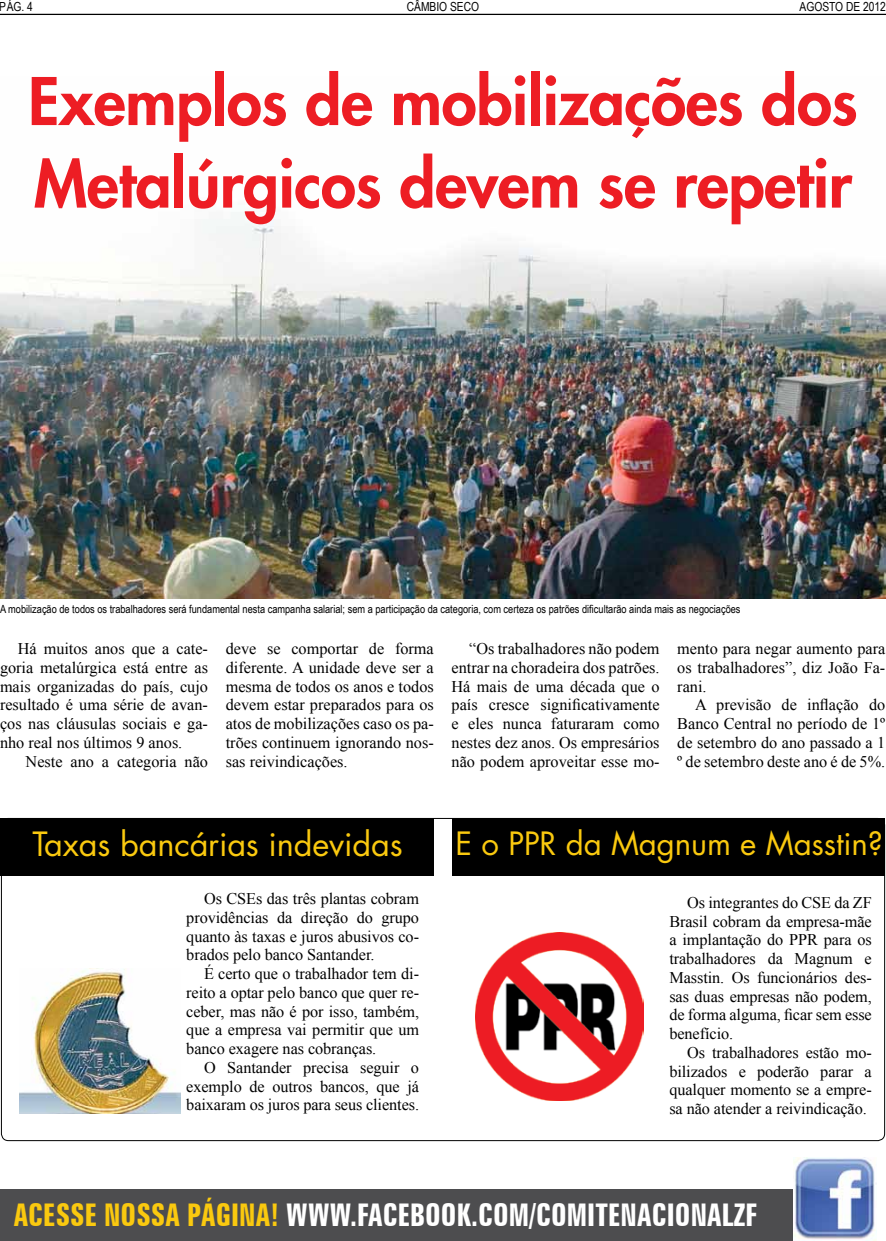
<style>
.page{position:relative;width:886px;height:1241px;background:#fff}
.page>*{position:absolute;margin:0;border:0;box-sizing:border-box;transform-origin:0 0}
.t1{font:800 63.75px/82.5px "Futura";letter-spacing:-.005em;color:#ed1d24}
.t2{font:32.5px "Futura";letter-spacing:-.005em;color:#fac90f}
.t3{font:700 extra-condensed 31.25px "Zurich BT";letter-spacing:.005em;color:#fac90f}
.t4{font:700 extra-condensed 31.25px "Zurich BT";letter-spacing:.005em;color:#fff}
.t5{font:31.25px "Futura";letter-spacing:-.005em;color:#fac90f}
.t6{font:16.25px/18.8px "Times New Roman";color:#000;text-align:justify}
.t7{font:12.5px "Arial Narrow";color:#000}
.t8{font:11.25px "Arial Narrow";color:#000}
.s1{color:#fff}
</style>
<div class="page">
<img style="left:0;top:212px;width:885px;height:386px">
<div style="left:1px;top:817px;width:433px;height:58px;background:#000"></div>
<div style="left:453px;top:817px;width:432px;height:58px;background:#000"></div>
<hr style="left:0;top:14px;width:886px;height:1px;background:#000">
<div style="left:1px;top:1189px;width:793px;height:51px;background:#4d4d4f"></div>
<img style="left:794px;top:1157px;width:81px;height:82px">
<img style="left:19px;top:968px;width:161px;height:145px">
<img style="left:476px;top:932px;width:167px;height:168px">
<p class="t7" style="left:0;top:-3px;width:35px">PÁG. 4</p>
<p class="t7" style="left:407px;top:-3px;width:74px">CÂMBIO SECO</p>
<p class="t7" style="left:799px;top:-3px;width:88px">AGOSTO DE 2012</p>
<h1 class="t1" style="left:28px;top:60px;width:831px">Exemplos de mobilizações dos<br>Metalúrgicos devem se repetir</h1>
<p class="t8" style="left:0;top:600px;width:742px">A mobilização de todos os trabalhadores será fundamental nesta campanha salarial; sem a participação da categoria, com certeza os patrões dificultarão ainda mais as negociações</p>
<p class="t6" style="left:0;top:639px;width:210px;text-indent:18px">Há muitos anos que a cate&shy;goria metalúrgica está entre as mais organizadas do país, cujo resultado é uma série de avan&shy;ços nas cláusulas sociais e ga&shy;nho real nos últimos 9 anos.</p>
<p class="t6" style="left:26px;top:751px;width:184px">Neste ano a categoria não</p>
<p class="t6" style="left:226px;top:639px;width:210px">deve se comportar de forma diferente. A unidade deve ser a mesma de todos os anos e todos devem estar preparados para os atos de mobilizações caso os pa&shy;trões continuem ignorando nos&shy;sas reivindicações.</p>
<p class="t6" style="left:451px;top:639px;width:210px;text-indent:18px">“Os trabalhadores não podem entrar na choradeira dos patrões.<br>Há mais de uma década que o país cresce significativamente e eles nunca faturaram como nestes dez anos. Os empresários não podem aproveitar esse mo-</p>
<p class="t6" style="left:677px;top:639px;width:210px">mento para negar aumento para os trabalhadores”, diz João Fa&shy;rani.</p>
<p class="t6" style="left:677px;top:695px;width:210px;text-indent:18px">A previsão de inflação do Banco Central no período de 1º de setembro do ano passado a 1 º de setembro deste ano é de 5%.</p>
<h2 class="t2" style="left:32px;top:823px;width:372px">Taxas bancárias indevidas</h2>
<h3 class="t5" style="left:456px;top:823px;width:429px">E o PPR da Magnum e Masstin?</h3>
<p class="t6" style="left:186px;top:888px;width:234px;text-indent:18px">Os CSEs das três plantas cobram providências da direção do grupo quanto às taxas e juros abusivos co&shy;brados pelo banco Santander.</p>
<p class="t6" style="left:186px;top:963px;width:234px;text-indent:18px">É certo que o trabalhador tem di&shy;reito a optar pelo banco que quer re&shy;ceber, mas não é por isso, também, que a empresa vai permitir que um banco exagere nas cobranças.</p>
<p class="t6" style="left:186px;top:1057px;width:234px;text-indent:18px">O Santander precisa seguir o exemplo de outros bancos, que já baixaram os juros para seus clientes.</p>
<p class="t6" style="left:669px;top:892px;width:204px;text-indent:18px">Os integrantes do CSE da ZF Brasil cobram da empresa-mãe a implantação do PPR para os trabalhadores da Magnum e Masstin. Os funcionários des&shy;sas duas empresas não podem, de forma alguma, ficar sem esse benefício.</p>
<p class="t6" style="left:669px;top:1042px;width:204px;text-indent:18px">Os trabalhadores estão mo&shy;bilizados e poderão parar a qualquer momento se a empre&shy;sa não atender a reivindicação.</p>
<h3 class="t3" style="left:14px;top:1196px;width:358px">ACESSE NOSSA PÁGINA! <span class="s1">WWW.FACE</span></h3>
<h3 class="t4" style="left:410px;top:1196px;width:213px">BOOK.COM/COMITENACIONALZF</h3>
</div>
